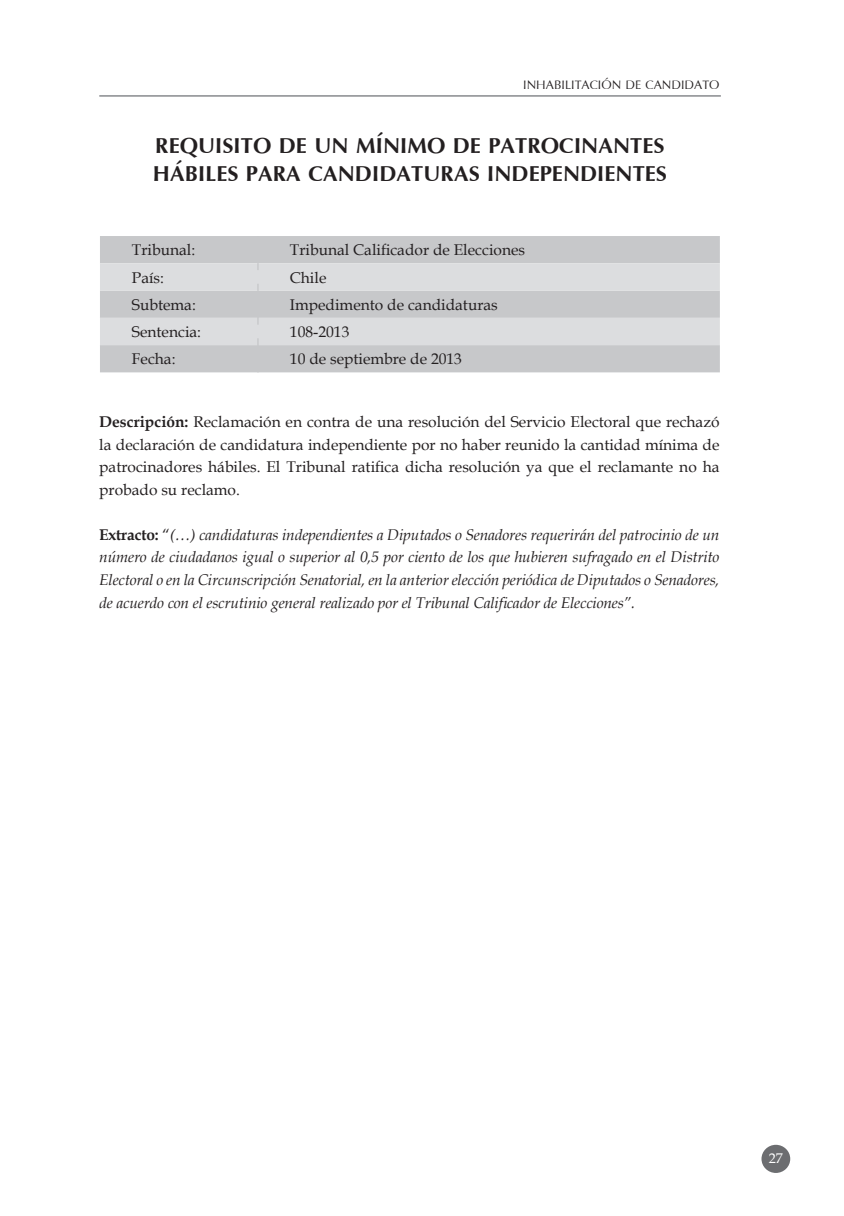
<style>
.page{position:relative;width:844px;height:1216px;background:#fff}
.page>*{position:absolute;margin:0;border:0;box-sizing:border-box;transform-origin:0 0}
.t1{font:33.77px/28.2px "Iris UPC Bold";color:#231f20}
.t2{font:19.25px "Iris UPC";color:#231f20}
.t3{font:15.58px/22.6px "Book Antiqua";color:#231f20;text-align:justify}
.t4{font:italic 15.58px/22.6px "Book Antiqua";letter-spacing:-.01em;color:#231f20;text-align:justify}
.t5{font:14px "Book Antiqua";color:#fff}
.s1{font-weight:700}
.s2{font-weight:700;font-style:normal}
.s3{font-style:normal}
</style>
<div class="page">
<div style="left:761px;top:1144px;width:29px;height:28px;background:#6c6d70;border-radius:50%"></div>
<hr style="left:99px;top:95px;width:621px;height:2px;background:#999b9e">
<div style="left:100px;top:236px;width:619px;height:136px;background:#c7c8ca"></div>
<svg style="left:100px;top:263px;width:619px;height:82px;background:#d5d6d8"></svg>
<svg style="left:257px;top:256px;width:1px;height:14px"></svg>
<svg style="left:257px;top:284px;width:1px;height:13px"></svg>
<svg style="left:257px;top:311px;width:1px;height:13px"></svg>
<svg style="left:257px;top:338px;width:1px;height:14px"></svg>
<p class="t2" style="left:523px;top:71px;width:198px">INHABILITACIÓN DE CANDIDATO</p>
<h1 class="t1" style="left:153px;top:129px;width:515px">REQUISITO DE UN MÍNIMO DE PATROCINANTES<br>HÁBILES PARA CANDIDATURAS INDEPENDIENTES</h1>
<p class="t3" style="left:132px;top:238px;width:65px">Tribunal:</p>
<p class="t3" style="left:290px;top:238px;width:236px">Tribunal Calificador de Elecciones</p>
<p class="t3" style="left:132px;top:266px;width:34px">País:</p>
<p class="t3" style="left:290px;top:266px;width:38px">Chile</p>
<p class="t3" style="left:132px;top:293px;width:65px">Subtema:</p>
<p class="t3" style="left:290px;top:293px;width:209px">Impedimento de candidaturas</p>
<p class="t3" style="left:132px;top:320px;width:71px">Sentencia:</p>
<p class="t3" style="left:290px;top:320px;width:61px">108-2013</p>
<p class="t3" style="left:132px;top:347px;width:45px">Fecha:</p>
<p class="t3" style="left:290px;top:347px;width:173px">10 de septiembre de 2013</p>
<p class="t3" style="left:99px;top:410px;width:621px"><span class="s1">Descripción:</span> Reclamación en contra de una resolución del Servicio Electoral que rechazó la declaración de candidatura independiente por no haber reunido la cantidad mínima de patrocinadores hábiles. El Tribunal ratifica dicha resolución ya que el reclamante no ha probado su reclamo.</p>
<p class="t4" style="left:99px;top:523px;width:621px"><span class="s2">Extracto:</span> <span class="s3">“</span>(…) candidaturas independientes a Diputados o Senadores requerirán del patrocinio de un número de ciudadanos igual o superior al 0,5 por ciento de los que hubieren sufragado en el Distrito Electoral o en la Circunscripción Senatorial, en la anterior elección periódica de Diputados o Senadores, de acuerdo con el escrutinio general realizado por el Tribunal Calificador de Elecciones”.</p>
<p class="t5" style="left:768px;top:1148px;width:15px">27</p>
</div>
